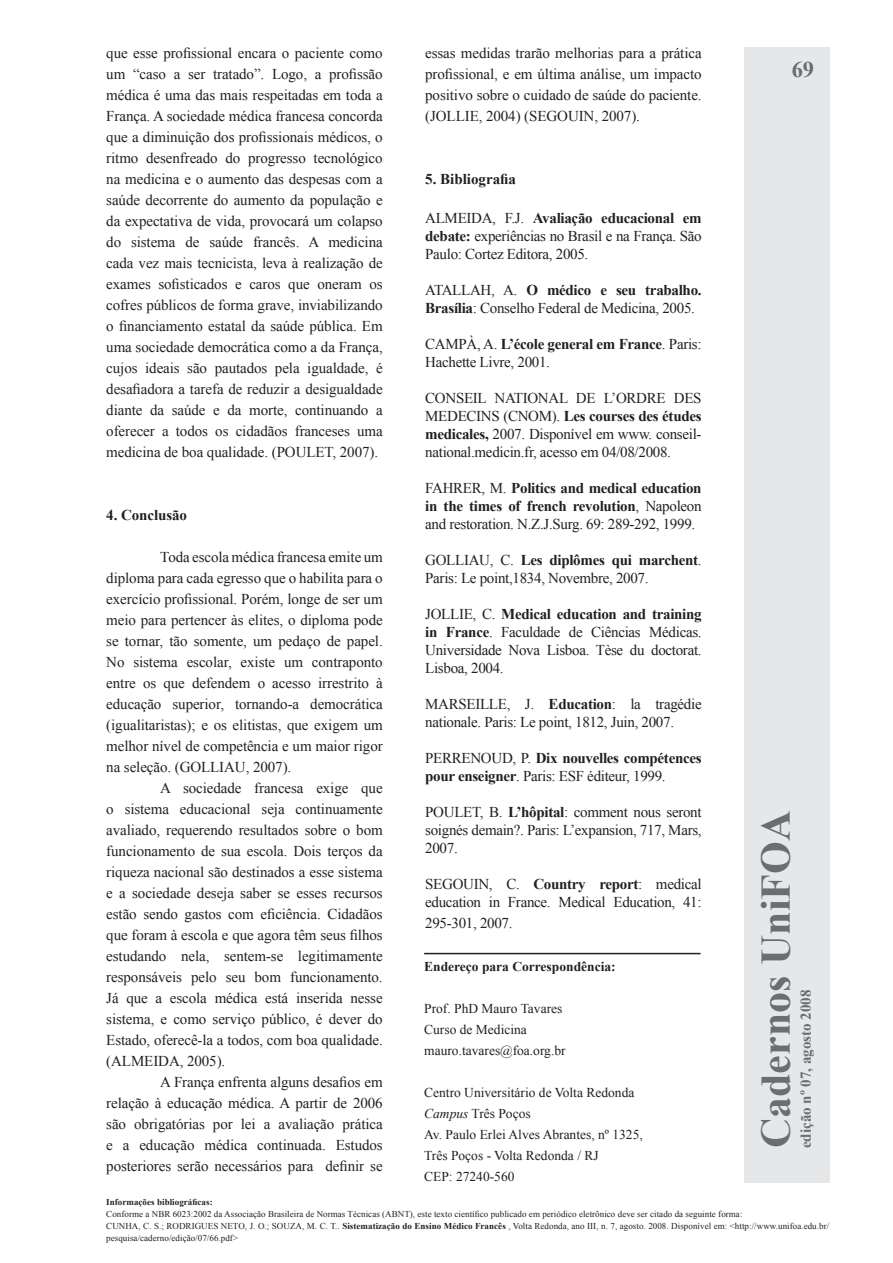
<style>
.page{position:relative;width:893px;height:1263px;background:#fff}
.page>*{position:absolute;margin:0;border:0;box-sizing:border-box;transform-origin:0 0}
.t1{font:700 42px "Times New Roman";color:#6c6d70}
.t2{font:700 22.5px "Times New Roman";color:#6c6d70}
.t3{font:15px/21px "Times New Roman";letter-spacing:-.02em;color:#231f20;text-align:justify}
.t4{font:700 15px/18px "Times New Roman";letter-spacing:-.02em;color:#231f20}
.t5{font:700 15px "Times New Roman";color:#6c6d70}
.t6{font:700 15px "Times New Roman";color:#231f20}
.t7{font:13.5px "Times New Roman";color:#231f20}
.t8{font:700 13.5px "Times New Roman";color:#231f20}
.t9{font:9px/12px "Times New Roman";letter-spacing:.005em;color:#231f20}
.t10{font:700 9px "Times New Roman";letter-spacing:.005em;color:#231f20}
.s1{font-weight:700}
.s2{font-weight:400}
.s3{font-style:italic}
</style>
<div class="page">
<hr style="left:424px;top:953px;width:277px;height:1px;background:#231f20">
<div style="left:744px;top:47px;width:85px;height:1136px;background:#e6e7e9"></div>
<p class="t3" style="left:106px;top:42px;width:278px">que esse profissional encara o paciente como um “caso a ser tratado”. Logo, a profissão médica é uma das mais respeitadas em toda a França. A sociedade médica francesa concorda que a diminuição dos profissionais médicos, o ritmo desenfreado do progresso tecnológico na medicina e o aumento das despesas com a saúde decorrente do aumento da população e da expectativa de vida, provocará um colapso do sistema de saúde francês. A medicina cada vez mais tecnicista, leva à realização de exames sofisticados e caros que oneram os cofres públicos de forma grave, inviabilizando o financiamento estatal da saúde pública. Em uma sociedade democrática como a da França, cujos ideais são pautados pela igualdade, é desafiadora a tarefa de reduzir a desigualdade diante da saúde e da morte, continuando a oferecer a todos os cidadãos franceses uma medicina de boa qualidade. (POULET, 2007).</p>
<p class="t4" style="left:106px;top:505px;width:82px">4. Conclusão</p>
<p class="t3" style="left:106px;top:546px;width:278px;text-indent:54px">Toda escola médica francesa emite um diploma para cada egresso que o habilita para o exercício profissional. Porém, longe de ser um meio para pertencer às elites, o diploma pode se tornar, tão somente, um pedaço de papel.<br>No sistema escolar, existe um contraponto entre os que defendem o acesso irrestrito à educação superior, tornando-a democrática (igualitaristas); e os elitistas, que exigem um melhor nível de competência e um maior rigor na seleção. (GOLLIAU, 2007).</p>
<p class="t3" style="left:106px;top:777px;width:278px;text-indent:54px">A sociedade francesa exige que o sistema educacional seja continuamente avaliado, requerendo resultados sobre o bom funcionamento de sua escola. Dois terços da riqueza nacional são destinados a esse sistema e a sociedade deseja saber se esses recursos estão sendo gastos com eficiência. Cidadãos que foram à escola e que agora têm seus filhos estudando nela, sentem-se legitimamente responsáveis pelo seu bom funcionamento.<br>Já que a escola médica está inserida nesse sistema, e como serviço público, é dever do Estado, oferecê-la a todos, com boa qualidade. (ALMEIDA, 2005).</p>
<p class="t3" style="left:106px;top:1071px;width:278px;text-indent:54px">A França enfrenta alguns desafios em relação à educação médica. A partir de 2006 são obrigatórias por lei a avaliação prática e a educação médica continuada. Estudos posteriores serão necessários para definir se</p>
<p class="t3" style="left:425px;top:42px;width:278px">essas medidas trarão melhorias para a prática profissional, e em última análise, um impacto positivo sobre o cuidado de saúde do paciente. (JOLLIE, 2004) (SEGOUIN, 2007).</p>
<p class="t6" style="left:425px;top:168px;width:92px">5. Bibliografia</p>
<p class="t3" style="left:425px;top:208px;width:278px;line-height:18px">ALMEIDA, F.J. <span class="s1">Avaliação educacional em debate:</span> experiências no Brasil e na França. São Paulo: Cortez Editora, 2005.</p>
<p class="t3" style="left:425px;top:280px;width:278px;line-height:18px">ATALLAH, A. <span class="s1">O médico e seu trabalho.<br>Brasília</span>: Conselho Federal de Medicina, 2005.</p>
<p class="t3" style="left:425px;top:334px;width:278px;line-height:18px">CAMPÀ, A. <span class="s1">L’école general em France</span>. Paris:<br>Hachette Livre, 2001.</p>
<p class="t3" style="left:425px;top:388px;width:278px;line-height:18px">CONSEIL NATIONAL DE L’ORDRE DES MEDECINS (CNOM). <span class="s1">Les courses des études medicales,</span> 2007. Disponível em www. conseil&shy;national.medicin.fr, acesso em 04/08/2008.</p>
<p class="t3" style="left:425px;top:478px;width:278px;line-height:18px">FAHRER, M. <span class="s1">Politics and medical education in the times of french revolution</span>, Napoleon and restoration. N.Z.J.Surg. 69: 289-292, 1999.</p>
<p class="t3" style="left:425px;top:550px;width:278px;line-height:18px">GOLLIAU, C. <span class="s1">Les diplômes qui marchent</span>.<br>Paris: Le point,1834, Novembre, 2007.</p>
<p class="t3" style="left:425px;top:604px;width:278px;line-height:18px">JOLLIE, C. <span class="s1">Medical education and training in France</span>. Faculdade de Ciências Médicas.<br>Universidade Nova Lisboa. Tèse du doctorat.<br>Lisboa, 2004.</p>
<p class="t3" style="left:425px;top:694px;width:278px;line-height:18px">MARSEILLE, J. <span class="s1">Education</span>: la tragédie nationale. Paris: Le point, 1812, Juin, 2007.</p>
<p class="t4" style="left:425px;top:748px;width:278px"><span class="s2">PERRENOUD, P.</span> Dix nouvelles compétences pour enseigner<span class="s2">. Paris: ESF éditeur, 1999.</span></p>
<p class="t3" style="left:425px;top:802px;width:278px;line-height:18px">POULET, B. <span class="s1">L’hôpital</span>: comment nous seront soignés demain?. Paris: L’expansion, 717, Mars, 2007.</p>
<p class="t3" style="left:425px;top:874px;width:278px;line-height:18px">SEGOUIN, C. <span class="s1">Country report</span>: medical education in France. Medical Education, 41:</p>
<p class="t3" style="left:425px;top:912px;width:89px">295-301, 2007.</p>
<p class="t8" style="left:424px;top:957px;width:193px">Endereço para Correspondência:</p>
<p class="t7" style="left:424px;top:999px;width:140px">Prof. PhD Mauro Tavares</p>
<p class="t7" style="left:424px;top:1020px;width:104px">Curso de Medicina</p>
<p class="t7" style="left:424px;top:1041px;width:143px">mauro.tavares@foa.org.br</p>
<p class="t7" style="left:424px;top:1083px;width:212px">Centro Universitário de Volta Redonda</p>
<p class="t7" style="left:424px;top:1104px;width:108px"><span class="s3">Campus</span> Três Poços</p>
<p class="t7" style="left:424px;top:1125px;width:220px">Av. Paulo Erlei Alves Abrantes, nº 1325,</p>
<p class="t7" style="left:424px;top:1146px;width:176px">Três Poços - Volta Redonda / RJ</p>
<p class="t7" style="left:424px;top:1167px;width:92px">CEP: 27240-560</p>
<p class="t2" style="left:792px;top:54px;width:24px">69</p>
<p class="t1" style="left:747px;top:1148px;width:339px;rotate:-90deg">Cadernos UniFOA</p>
<p class="t5" style="left:795px;top:1148px;width:160px;rotate:-90deg">edição nº 07, agosto 2008</p>
<p class="t10" style="left:106px;top:1196px;width:108px">Informações bibliográficas:</p>
<p class="t9" style="left:106px;top:1208px;width:638px">Conforme a NBR 6023:2002 da Associação Brasileira de Normas Técnicas (ABNT), este texto científico publicado em periódico eletrônico deve ser citado da seguinte forma:</p>
<p class="t9" style="left:106px;top:1220px;width:724px">CUNHA, C. S.; RODRIGUES NETO, J. O.; SOUZA, M. C. T.. <span class="s1">Sistematização do Ensino Médico Francês</span> , Volta Redonda, ano III, n. 7, agosto. 2008. Disponível em: &lt;http://www.unifoa.edu.br/ pesquisa/caderno/edição/07/66.pdf&gt;</p>
</div>
